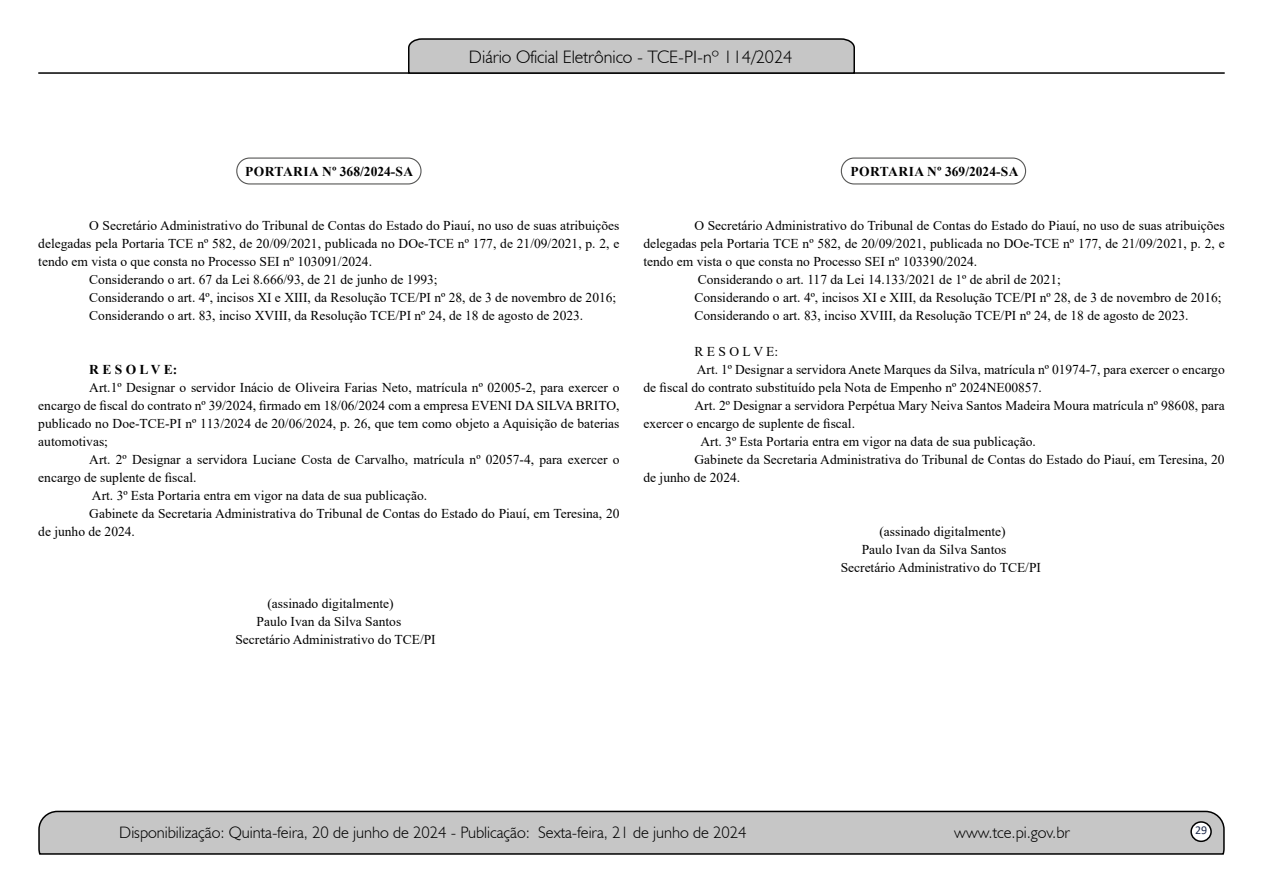
<style>
.page{position:relative;width:1263px;height:893px;background:#fff}
.page>*{position:absolute;margin:0;border:0;box-sizing:border-box;transform-origin:0 0}
.t1{font:300 18px "Humanist 521 BT";color:#000}
.t2{font:300 16.5px "Humanist 521 BT";color:#000}
.t3{font:13.5px/18px "Times New Roman";color:#000;text-align:justify}
.t4{font:700 13.5px "Times New Roman";letter-spacing:.01em;color:#000}
.t5{font:12px "Calibri";color:#212d4c}
</style>
<div class="page">
<svg style="left:38px;top:810px;width:1187px;height:45px;background:#b9b9b9"></svg>
<div style="left:1191px;top:822px;width:20px;height:19px;background:#fff;border-radius:50%"></div>
<div style="left:1190px;top:821px;width:22px;height:21px;border:2px solid #000;border-radius:50%"></div>
<hr style="left:38px;top:72px;width:1187px;height:2px;background:#000">
<svg style="left:407px;top:38px;width:449px;height:36px;background:#b4b4b4"></svg>
<div style="left:236px;top:158px;width:186px;height:27px;border:1px solid #575756;border-radius:13px"></div>
<div style="left:841px;top:158px;width:185px;height:27px;border:1px solid #575756;border-radius:13px"></div>
<p class="t4" style="left:245px;top:162px;width:170px">PORTARIA Nº 368/2024-SA</p>
<h1 class="t1" style="left:469px;top:46px;width:325px">Diário Oficial Eletrônico - TCE-PI-nº 114/2024</h1>
<p class="t4" style="left:850px;top:162px;width:170px">PORTARIA Nº 369/2024-SA</p>
<p class="t3" style="left:89px;top:216px;width:532px">O Secretário Administrativo do Tribunal de Contas do Estado do Piauí, no uso de suas atribuições</p>
<p class="t3" style="left:38px;top:234px;width:583px">delegadas pela Portaria TCE nº 582, de 20/09/2021, publicada no DOe-TCE nº 177, de 21/09/2021, p. 2, e</p>
<p class="t3" style="left:38px;top:252px;width:335px">tendo em vista o que consta no Processo SEI nº 103091/2024.</p>
<p class="t3" style="left:89px;top:270px;width:350px">Considerando o art. 67 da Lei 8.666/93, de 21 de junho de 1993;</p>
<p class="t3" style="left:89px;top:288px;width:529px">Considerando o art. 4º, incisos XI e XIII, da Resolução TCE/PI nº 28, de 3 de novembro de 2016;</p>
<p class="t3" style="left:89px;top:306px;width:495px">Considerando o art. 83, inciso XVIII, da Resolução TCE/PI nº 24, de 18 de agosto de 2023.</p>
<p class="t4" style="left:89px;top:360px;width:90px">R E S O L V E:</p>
<p class="t3" style="left:38px;top:378px;width:583px;text-indent:51px">Art.1º Designar o servidor Inácio de Oliveira Farias Neto, matrícula nº 02005-2, para exercer o encargo de fiscal do contrato nº 39/2024, firmado em 18/06/2024 com a empresa EVENI DA SILVA BRITO, publicado no Doe-TCE-PI nº 113/2024 de 20/06/2024, p. 26, que tem como objeto a Aquisição de baterias automotivas;</p>
<p class="t3" style="left:89px;top:450px;width:532px">Art. 2º Designar a servidora Luciane Costa de Carvalho, matrícula nº 02057-4, para exercer o</p>
<p class="t3" style="left:38px;top:468px;width:160px">encargo de suplente de fiscal.</p>
<p class="t3" style="left:92px;top:486px;width:337px">Art. 3º Esta Portaria entra em vigor na data de sua publicação.</p>
<p class="t3" style="left:89px;top:504px;width:532px">Gabinete da Secretaria Administrativa do Tribunal de Contas do Estado do Piauí, em Teresina, 20</p>
<p class="t3" style="left:38px;top:522px;width:98px">de junho de 2024.</p>
<p class="t3" style="left:267px;top:594px;width:128px">(assinado digitalmente)</p>
<p class="t3" style="left:256px;top:612px;width:146px">Paulo Ivan da Silva Santos</p>
<p class="t3" style="left:235px;top:630px;width:202px">Secretário Administrativo do TCE/PI</p>
<p class="t3" style="left:694px;top:216px;width:532px">O Secretário Administrativo do Tribunal de Contas do Estado do Piauí, no uso de suas atribuições</p>
<p class="t3" style="left:643px;top:234px;width:583px">delegadas pela Portaria TCE nº 582, de 20/09/2021, publicada no DOe-TCE nº 177, de 21/09/2021, p. 2, e</p>
<p class="t3" style="left:643px;top:252px;width:335px">tendo em vista o que consta no Processo SEI nº 103390/2024.</p>
<p class="t3" style="left:698px;top:270px;width:364px">Considerando o art. 117 da Lei 14.133/2021 de 1º de abril de 2021;</p>
<p class="t3" style="left:694px;top:288px;width:529px">Considerando o art. 4º, incisos XI e XIII, da Resolução TCE/PI nº 28, de 3 de novembro de 2016;</p>
<p class="t3" style="left:694px;top:306px;width:495px">Considerando o art. 83, inciso XVIII, da Resolução TCE/PI nº 24, de 18 de agosto de 2023.</p>
<p class="t3" style="left:694px;top:342px;width:85px">R E S O L V E:</p>
<p class="t3" style="left:697px;top:360px;width:529px">Art. 1º Designar a servidora Anete Marques da Silva, matrícula nº 01974-7, para exercer o encargo</p>
<p class="t3" style="left:643px;top:378px;width:400px">de fiscal do contrato substituído pela Nota de Empenho nº 2024NE00857.</p>
<p class="t3" style="left:694px;top:396px;width:532px">Art. 2º Designar a servidora Perpétua Mary Neiva Santos Madeira Moura matrícula nº 98608, para</p>
<p class="t3" style="left:643px;top:414px;width:213px">exercer o encargo de suplente de fiscal.</p>
<p class="t3" style="left:700px;top:432px;width:337px">Art. 3º Esta Portaria entra em vigor na data de sua publicação.</p>
<p class="t3" style="left:694px;top:450px;width:532px">Gabinete da Secretaria Administrativa do Tribunal de Contas do Estado do Piauí, em Teresina, 20</p>
<p class="t3" style="left:643px;top:468px;width:98px">de junho de 2024.</p>
<p class="t3" style="left:879px;top:522px;width:128px">(assinado digitalmente)</p>
<p class="t3" style="left:862px;top:540px;width:146px">Paulo Ivan da Silva Santos</p>
<p class="t3" style="left:841px;top:558px;width:202px">Secretário Administrativo do TCE/PI</p>
<p class="t2" style="left:119px;top:822px;width:629px">Disponibilização: Quinta-feira, 20 de junho de 2024 - Publicação: Sexta-feira, 21 de junho de 2024</p>
<p class="t2" style="left:954px;top:822px;width:117px">www.tce.pi.gov.br</p>
<p class="t5" style="left:1195px;top:821px;width:14px">29</p>
</div>
